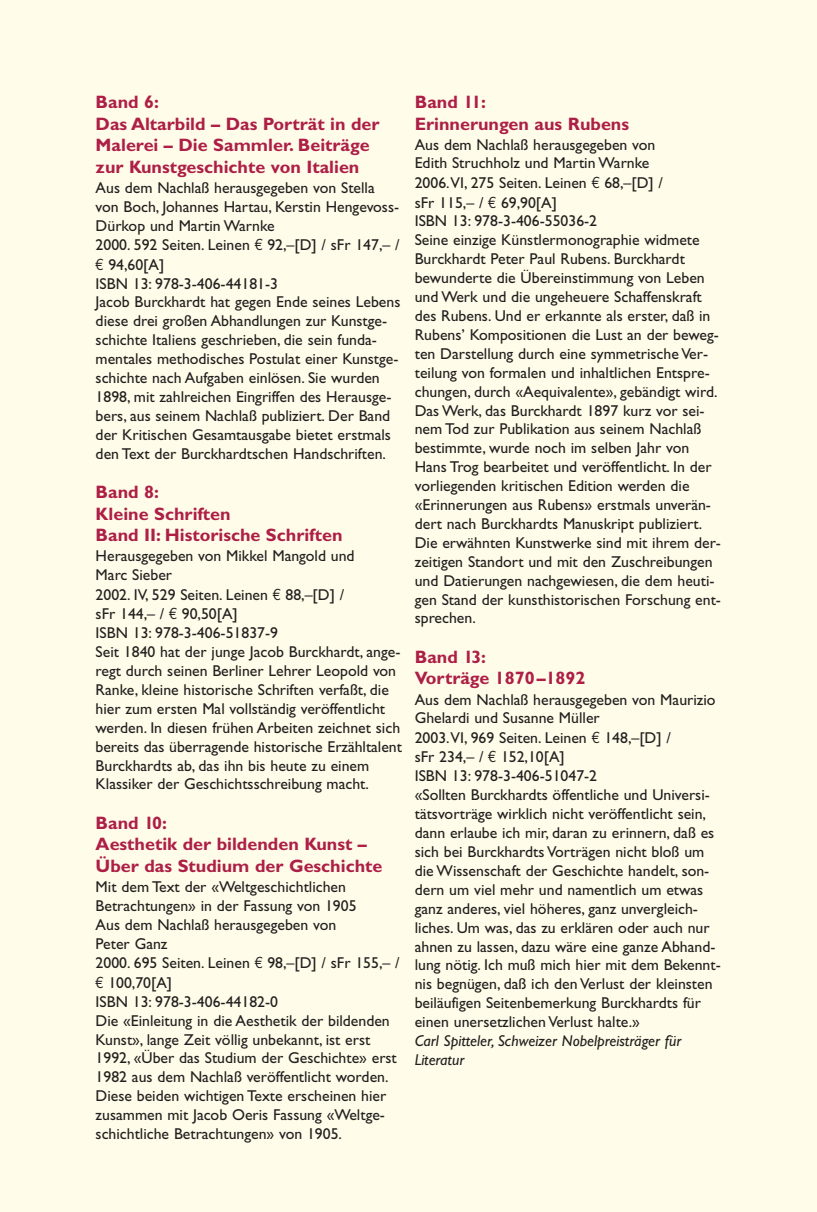
<style>
.page{position:relative;width:817px;height:1212px;background:#fff}
.page>*{position:absolute;margin:0;border:0;box-sizing:border-box;transform-origin:0 0}
.t1{font:700 18px/21.6px "Gill Sans";color:#ad1f47}
.t2{font:15.75px/18.9px "Gill Sans";color:#231f20}
.t3{font:italic 15.75px/18.9px "Gill Sans";color:#231f20}
.s1{font-family:"Euro Signs BQ"}
</style>
<div class="page">
<div style="left:0;top:0;width:816px;height:1212px;background:#fffde9"></div>
<p class="t1" style="left:96px;top:93px;width:285px">Band 6:<br>Das Altarbild – Das Porträt in der<br>Malerei – Die Sammler. Beiträge zur Kunstgeschichte von Italien</p>
<p class="t2" style="left:96px;top:180px;width:306px">Aus dem Nachlaß herausgegeben von Stella von Boch, Johannes Hartau, Kerstin Hengevoss-Dürkop und Martin Warnke<br>2000. 592 Seiten. Leinen <span class="s1">F</span> 92,–[D] / sFr 147,– / <span class="s1">F</span> 94,60[A]<br>ISBN 13: 978-3-406-44181-3<br>Jacob Burckhardt hat gegen Ende seines Lebens diese drei großen Abhandlungen zur Kunstge&shy;schichte Italiens geschrieben, die sein funda&shy;mentales methodisches Postulat einer Kunstge&shy;schichte nach Aufgaben einlösen. Sie wurden 1898, mit zahlreichen Eingriffen des Herausge&shy;bers, aus seinem Nachlaß publiziert. Der Band der Kritischen Gesamtausgabe bietet erstmals den Text der Burckhardtschen Handschriften.</p>
<p class="t1" style="left:96px;top:483px;width:248px">Band 8:<br>Kleine Schriften<br>Band II: Historische Schriften</p>
<p class="t2" style="left:96px;top:548px;width:308px">Herausgegeben von Mikkel Mangold und<br>Marc Sieber<br>2002. IV, 529 Seiten. Leinen <span class="s1">F</span> 88,–[D] /<br>sFr 144,– / <span class="s1">F</span> 90,50[A]<br>ISBN 13: 978-3-406-51837-9<br>Seit 1840 hat der junge Jacob Burckhardt, ange&shy;regt durch seinen Berliner Lehrer Leopold von Ranke, kleine historische Schriften verfaßt, die hier zum ersten Mal vollständig veröffentlicht werden. In diesen frühen Arbeiten zeichnet sich bereits das überragende historische Erzähltalent Burckhardts ab, das ihn bis heute zu einem Klassiker der Geschichtsschreibung macht.</p>
<p class="t1" style="left:96px;top:814px;width:288px">Band 10:<br>Aesthetik der bildenden Kunst –<br>Über das Studium der Geschichte</p>
<p class="t2" style="left:96px;top:879px;width:305px">Mit dem Text der «Weltgeschichtlichen Betrachtungen» in der Fassung von 1905<br>Aus dem Nachlaß herausgegeben von<br>Peter Ganz<br>2000. 695 Seiten. Leinen <span class="s1">F</span> 98,–[D] / sFr 155,– / <span class="s1">F</span> 100,70[A]<br>ISBN 13: 978-3-406-44182-0<br>Die «Einleitung in die Aesthetik der bildenden Kunst», lange Zeit völlig unbekannt, ist erst 1992, «Über das Studium der Geschichte» erst 1982 aus dem Nachlaß veröffentlicht worden.<br>Diese beiden wichtigen Texte erscheinen hier zusammen mit Jacob Oeris Fassung «Weltge&shy;schichtliche Betrachtungen» von 1905.</p>
<p class="t1" style="left:414px;top:93px;width:216px">Band 11:<br>Erinnerungen aus Rubens</p>
<p class="t2" style="left:414px;top:137px;width:308px">Aus dem Nachlaß herausgegeben von<br>Edith Struchholz und Martin Warnke<br>2006.VI, 275 Seiten. Leinen <span class="s1">F</span> 68,–[D] /<br>sFr 115,– / <span class="s1">F</span> 69,90[A]<br>ISBN 13: 978-3-406-55036-2<br>Seine einzige Künstlermonographie widmete Burckhardt Peter Paul Rubens. Burckhardt bewunderte die Übereinstimmung von Leben und Werk und die ungeheuere Schaffenskraft des Rubens. Und er erkannte als erster, daß in Rubens’ Kompositionen die Lust an der beweg&shy;ten Darstellung durch eine symmetrische Ver&shy;teilung von formalen und inhaltlichen Entspre&shy;chungen, durch «Aequivalente», gebändigt wird.<br>Das Werk, das Burckhardt 1897 kurz vor sei&shy;nem Tod zur Publikation aus seinem Nachlaß bestimmte, wurde noch im selben Jahr von Hans Trog bearbeitet und veröffentlicht. In der vorliegenden kritischen Edition werden die «Erinnerungen aus Rubens» erstmals unverän&shy;dert nach Burckhardts Manuskript publiziert.<br>Die erwähnten Kunstwerke sind mit ihrem der&shy;zeitigen Standort und mit den Zuschreibungen und Datierungen nachgewiesen, die dem heuti&shy;gen Stand der kunsthistorischen Forschung ent&shy;sprechen.</p>
<p class="t1" style="left:414px;top:648px;width:172px">Band 13:<br>Vorträge 1870–1892</p>
<p class="t2" style="left:414px;top:691px;width:307px">Aus dem Nachlaß herausgegeben von Maurizio Ghelardi und Susanne Müller<br>2003.VI, 969 Seiten. Leinen <span class="s1">F</span> 148,–[D] /<br>sFr 234,– / <span class="s1">F</span> 152,10[A]<br>ISBN 13: 978-3-406-51047-2<br>«Sollten Burckhardts öffentliche und Universi&shy;tätsvorträge wirklich nicht veröffentlicht sein, dann erlaube ich mir, daran zu erinnern, daß es sich bei Burckhardts Vorträgen nicht bloß um die Wissenschaft der Geschichte handelt, son&shy;dern um viel mehr und namentlich um etwas ganz anderes, viel höheres, ganz unvergleich&shy;liches. Um was, das zu erklären oder auch nur ahnen zu lassen, dazu wäre eine ganze Abhand&shy;lung nötig. Ich muß mich hier mit dem Bekennt&shy;nis begnügen, daß ich den Verlust der kleinsten beiläufigen Seitenbemerkung Burckhardts für einen unersetzlichen Verlust halte.»</p>
<p class="t3" style="left:414px;top:1033px;width:268px">Carl Spitteler, Schweizer Nobelpreisträger für<br>Literatur</p>
</div>
